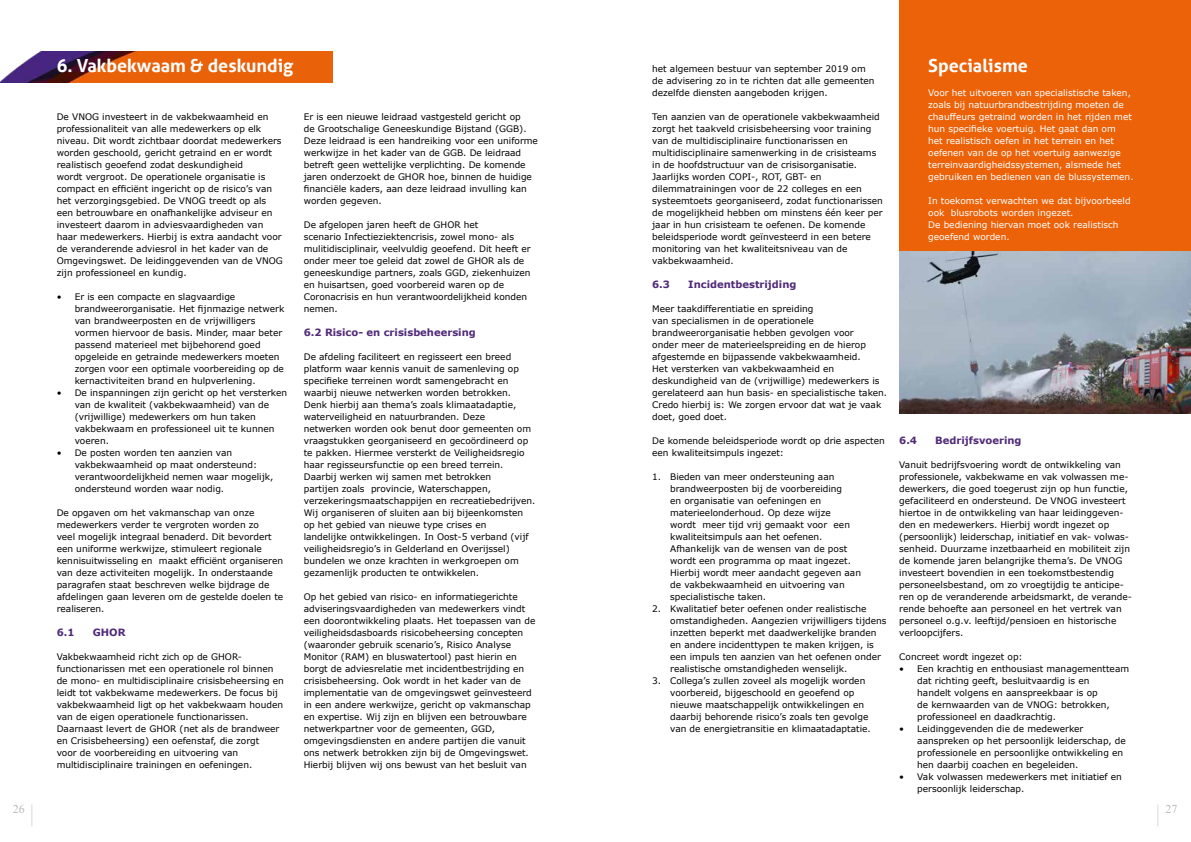
<style>
.page{position:relative;width:1191px;height:842px;background:#fff}
.page>*{position:absolute;margin:0;border:0;box-sizing:border-box;transform-origin:0 0}
.t1{font:700 18px "Aller";color:#fff}
.t2{font:12px/11px "Times New Roman";color:#bababa;text-align:right}
.t3{font:700 10px "Verdana";color:#502a78}
.t4{font:9px/12px "Verdana";color:#000}
.t5{font:9px/12px "Verdana";color:#fff}
</style>
<div class="page">
<img style="left:0;top:51px;width:333px;height:31px">
<div style="left:899px;top:0;width:292px;height:413px;background:#eb6209"></div>
<img style="left:899px;top:252px;width:292px;height:161px">
<h1 class="t1" style="left:57px;top:55px;width:238px">6. Vakbekwaam &amp; deskundig</h1>
<p class="t4" style="left:57px;top:111px;width:228px">De VNOG investeert in de vakbekwaamheid en professionaliteit van alle medewerkers op elk niveau. Dit wordt zichtbaar doordat medewerkers worden geschoold, gericht getraind en er wordt realistisch geoefend zodat deskundigheid<br>wordt vergroot. De operationele organisatie is compact en efficiënt ingericht op de risico’s van het verzorgingsgebied. De VNOG treedt op als een betrouwbare en onafhankelijke adviseur en investeert daarom in adviesvaardigheden van haar medewerkers. Hierbij is extra aandacht voor de veranderende adviesrol in het kader van de Omgevingswet. De leidinggevenden van de VNOG zijn professioneel en kundig.</p>
<p class="t4" style="left:75px;top:291px;width:211px;text-indent:-18px">• Er is een compacte en slagvaardige brandweerorganisatie. Het fijnmazige netwerk van brandweerposten en de vrijwilligers vormen hiervoor de basis. Minder, maar beter passend materieel met bijbehorend goed opgeleide en getrainde medewerkers moeten zorgen voor een optimale voorbereiding op de kernactiviteiten brand en hulpverlening.</p>
<p class="t4" style="left:75px;top:387px;width:214px;text-indent:-18px">• De inspanningen zijn gericht op het versterken van de kwaliteit (vakbekwaamheid) van de (vrijwillige) medewerkers om hun taken vakbekwaam en professioneel uit te kunnen voeren.</p>
<p class="t4" style="left:75px;top:447px;width:200px;text-indent:-18px">• De posten worden ten aanzien van vakbekwaamheid op maat ondersteund: verantwoordelijkheid nemen waar mogelijk, ondersteund worden waar nodig.</p>
<p class="t4" style="left:57px;top:507px;width:228px">De opgaven om het vakmanschap van onze medewerkers verder te vergroten worden zo<br>veel mogelijk integraal benaderd. Dit bevordert een uniforme werkwijze, stimuleert regionale kennisuitwisseling en maakt efficiënt organiseren van deze activiteiten mogelijk. In onderstaande paragrafen staat beschreven welke bijdrage de afdelingen gaan leveren om de gestelde doelen te realiseren.</p>
<p class="t3" style="left:57px;top:626px;width:19px">6.1</p>
<p class="t3" style="left:93px;top:626px;width:34px">GHOR</p>
<p class="t4" style="left:57px;top:651px;width:229px">Vakbekwaamheid richt zich op de GHOR&shy;functionarissen met een operationele rol binnen de mono- en multidisciplinaire crisisbeheersing en leidt tot vakbekwame medewerkers. De focus bij vakbekwaamheid ligt op het vakbekwaam houden van de eigen operationele functionarissen.<br>Daarnaast levert de GHOR (net als de brandweer en Crisisbeheersing) een oefenstaf, die zorgt<br>voor de voorbereiding en uitvoering van multidisciplinaire trainingen en oefeningen.</p>
<p class="t4" style="left:304px;top:111px;width:236px">Er is een nieuwe leidraad vastgesteld gericht op<br>de Grootschalige Geneeskundige Bijstand (GGB).<br>Deze leidraad is een handreiking voor een uniforme werkwijze in het kader van de GGB. De leidraad betreft geen wettelijke verplichting. De komende jaren onderzoekt de GHOR hoe, binnen de huidige financiële kaders, aan deze leidraad invulling kan worden gegeven.</p>
<p class="t4" style="left:304px;top:219px;width:228px">De afgelopen jaren heeft de GHOR het<br>scenario Infectieziektencrisis, zowel mono- als mulitidisciplinair, veelvuldig geoefend. Dit heeft er onder meer toe geleid dat zowel de GHOR als de geneeskundige partners, zoals GGD, ziekenhuizen en huisartsen, goed voorbereid waren op de Coronacrisis en hun verantwoordelijkheid konden nemen.</p>
<p class="t3" style="left:304px;top:326px;width:173px">6.2 Risico- en crisisbeheersing</p>
<p class="t4" style="left:304px;top:351px;width:233px">De afdeling faciliteert en regisseert een breed platform waar kennis vanuit de samenleving op specifieke terreinen wordt samengebracht en waarbij nieuwe netwerken worden betrokken.<br>Denk hierbij aan thema’s zoals klimaatadaptie, waterveiligheid en natuurbranden. Deze<br>netwerken worden ook benut door gemeenten om vraagstukken georganiseerd en gecoördineerd op te pakken. Hiermee versterkt de Veiligheidsregio haar regisseursfunctie op een breed terrein.<br>Daarbij werken wij samen met betrokken<br>partijen zoals provincie, Waterschappen, verzekeringsmaatschappijen en recreatiebedrijven.<br>Wij organiseren of sluiten aan bij bijeenkomsten op het gebied van nieuwe type crises en<br>landelijke ontwikkelingen. In Oost-5 verband (vijf veiligheidsregio’s in Gelderland en Overijssel) bundelen we onze krachten in werkgroepen om gezamenlijk producten te ontwikkelen.</p>
<p class="t4" style="left:304px;top:591px;width:233px">Op het gebied van risico- en informatiegerichte adviseringsvaardigheden van medewerkers vindt een doorontwikkeling plaats. Het toepassen van de veiligheidsdasboards risicobeheersing concepten (waaronder gebruik scenario’s, Risico Analyse Monitor (RAM) en bluswatertool) past hierin en borgt de adviesrelatie met incidentbestrijding en crisisbeheersing. Ook wordt in het kader van de implementatie van de omgevingswet geïnvesteerd in een andere werkwijze, gericht op vakmanschap en expertise. Wij zijn en blijven een betrouwbare netwerkpartner voor de gemeenten, GGD, omgevingsdiensten en andere partijen die vanuit ons netwerk betrokken zijn bij de Omgevingswet.<br>Hierbij blijven wij ons bewust van het besluit van</p>
<p class="t4" style="left:652px;top:63px;width:224px">het algemeen bestuur van september 2019 om de advisering zo in te richten dat alle gemeenten dezelfde diensten aangeboden krijgen.</p>
<p class="t4" style="left:652px;top:111px;width:232px">Ten aanzien van de operationele vakbekwaamheid zorgt het taakveld crisisbeheersing voor training van de multidisciplinaire functionarissen en multidisciplinaire samenwerking in de crisisteams in de hoofdstructuur van de crisisorganisatie.<br>Jaarlijks worden COPI-, ROT, GBT- en dilemmatrainingen voor de 22 colleges en een systeemtoets georganiseerd, zodat functionarissen de mogelijkheid hebben om minstens één keer per jaar in hun crisisteam te oefenen. De komende beleidsperiode wordt geïnvesteerd in een betere monitoring van het kwaliteitsniveau van de vakbekwaamheid.</p>
<p class="t3" style="left:652px;top:278px;width:19px">6.3</p>
<p class="t3" style="left:688px;top:278px;width:110px">Incidentbestrijding</p>
<p class="t4" style="left:652px;top:303px;width:236px">Meer taakdifferentiatie en spreiding<br>van specialismen in de operationele brandweerorganisatie hebben gevolgen voor<br>onder meer de materieelspreiding en de hierop afgestemde en bijpassende vakbekwaamheid.<br>Het versterken van vakbekwaamheid en deskundigheid van de (vrijwillige) medewerkers is gerelateerd aan hun basis- en specialistische taken.<br>Credo hierbij is: We zorgen ervoor dat wat je vaak doet, goed doet.</p>
<p class="t4" style="left:652px;top:435px;width:234px">De komende beleidsperiode wordt op drie aspecten een kwaliteitsimpuls ingezet:</p>
<p class="t4" style="left:670px;top:471px;width:192px;text-indent:-18px">1. Bieden van meer ondersteuning aan brandweerposten bij de voorbereiding<br>en organisatie van oefeningen en materieelonderhoud. Op deze wijze<br>wordt meer tijd vrij gemaakt voor een kwaliteitsimpuls aan het oefenen.<br>Afhankelijk van de wensen van de post wordt een programma op maat ingezet.<br>Hierbij wordt meer aandacht gegeven aan de vakbekwaamheid en uitvoering van specialistische taken.</p>
<p class="t4" style="left:670px;top:603px;width:218px;text-indent:-18px">2. Kwalitatief beter oefenen onder realistische omstandigheden. Aangezien vrijwilligers tijdens inzetten beperkt met daadwerkelijke branden en andere incidenttypen te maken krijgen, is een impuls ten aanzien van het oefenen onder realistische omstandigheden wenselijk.</p>
<p class="t4" style="left:670px;top:675px;width:202px;text-indent:-18px">3. Collega’s zullen zoveel als mogelijk worden voorbereid, bijgeschoold en geoefend op nieuwe maatschappelijk ontwikkelingen en daarbij behorende risico’s zoals ten gevolge van de energietransitie en klimaatadaptatie.</p>
<h1 class="t1" style="left:928px;top:55px;width:101px">Specialisme</h1>
<p class="t5" style="left:928px;top:87px;width:207px">Voor het uitvoeren van specialistische taken, zoals bij natuurbrandbestrijding moeten de chauffeurs getraind worden in het rijden met hun specifieke voertuig. Het gaat dan om<br>het realistisch oefen in het terrein en het oefenen van de op het voertuig aanwezige terreinvaardigheidssystemen, alsmede het gebruiken en bedienen van de blussystemen.</p>
<p class="t5" style="left:928px;top:195px;width:204px">In toekomst verwachten we dat bijvoorbeeld ook blusrobots worden ingezet.<br>De bediening hiervan moet ook realistisch geoefend worden.</p>
<p class="t3" style="left:899px;top:434px;width:19px">6.4</p>
<p class="t3" style="left:935px;top:434px;width:88px">Bedrijfsvoering</p>
<p class="t4" style="left:899px;top:459px;width:234px">Vanuit bedrijfsvoering wordt de ontwikkeling van professionele, vakbekwame en vak volwassen me&shy;dewerkers, die goed toegerust zijn op hun functie, gefaciliteerd en ondersteund. De VNOG investeert hiertoe in de ontwikkeling van haar leidinggeven&shy;den en medewerkers. Hierbij wordt ingezet op (persoonlijk) leiderschap, initiatief en vak- volwas&shy;senheid. Duurzame inzetbaarheid en mobiliteit zijn de komende jaren belangrijke thema’s. De VNOG investeert bovendien in een toekomstbestendig personeelsbestand, om zo vroegtijdig te anticipe&shy;ren op de veranderende arbeidsmarkt, de verande&shy;rende behoefte aan personeel en het vertrek van personeel o.g.v. leeftijd/pensioen en historische verloopcijfers.</p>
<p class="t4" style="left:899px;top:651px;width:125px">Concreet wordt ingezet op:</p>
<p class="t4" style="left:917px;top:663px;width:213px;text-indent:-18px">• Een krachtig en enthousiast managementteam dat richting geeft, besluitvaardig is en<br>handelt volgens en aanspreekbaar is op<br>de kernwaarden van de VNOG: betrokken, professioneel en daadkrachtig.</p>
<p class="t4" style="left:917px;top:723px;width:210px;text-indent:-18px">• Leidinggevenden die de medewerker aanspreken op het persoonlijk leiderschap, de professionele en persoonlijke ontwikkeling en hen daarbij coachen en begeleiden.</p>
<p class="t4" style="left:917px;top:771px;width:206px;text-indent:-18px">• Vak volwassen medewerkers met initiatief en persoonlijk leiderschap.</p>
<h2 class="t2" style="left:13px;top:803px;width:22px">26 | |</h2>
<h2 class="t2" style="left:1157px;top:803px;width:22px;text-align:left">| 27 |</h2>
</div>
